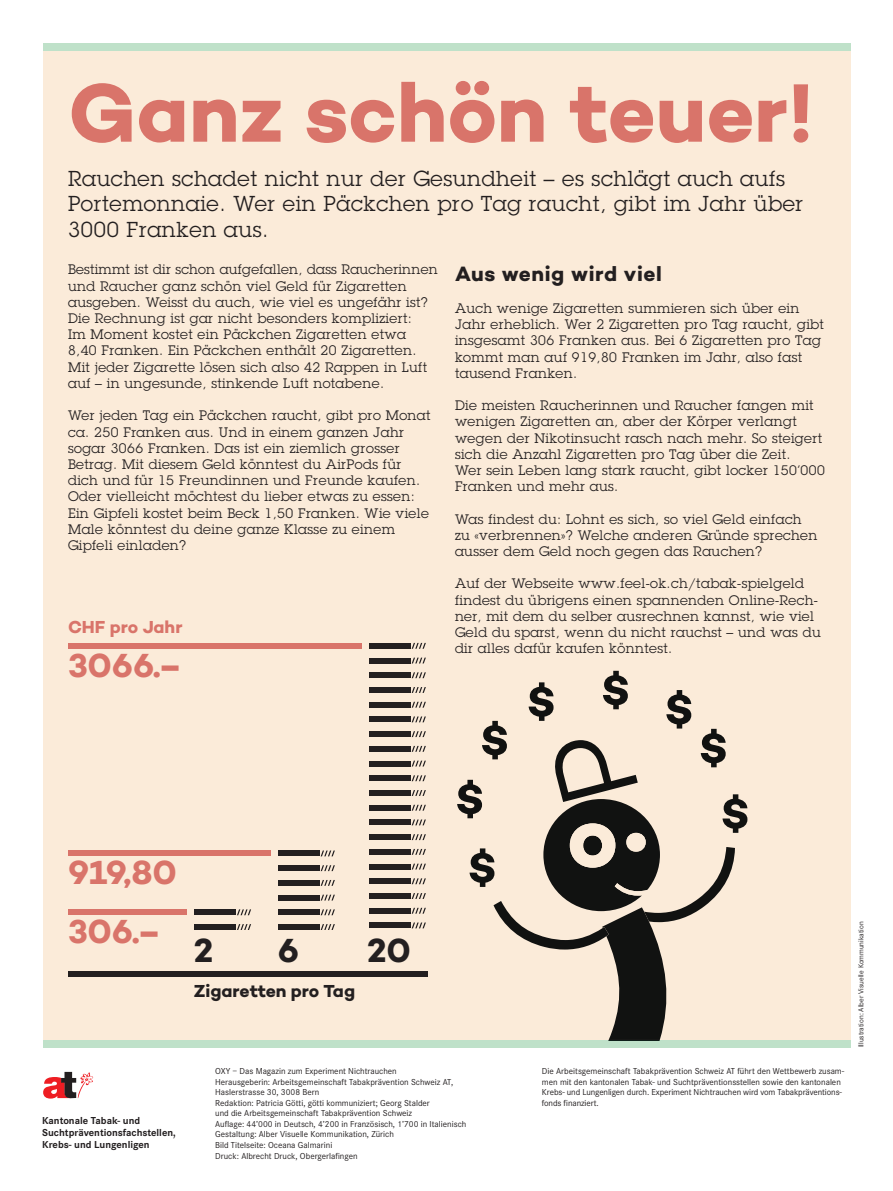
<style>
.page{position:relative;width:893px;height:1191px;background:#fff}
.page>*{position:absolute;margin:0;border:0;box-sizing:border-box;transform-origin:0 0}
.t1{font:700 84.3px "Campton";letter-spacing:-.005em;color:#d9746a}
.t2{font:700 34.05px "Campton";color:#d9746a}
.t3{font:700 34.05px "Campton";color:#231f20}
.t4{font:21.15px/25.3px "Lubalin Graph";letter-spacing:.03em;color:#231f20}
.t5{font:700 21px "Campton";letter-spacing:.025em;color:#231f20}
.t6{font:700 17.7px "Campton";letter-spacing:-.01em;color:#231f20}
.t7{font:700 17.7px "Campton";color:#d9746a}
.t8{font:13.5px/16.2px "Lubalin Graph";letter-spacing:.03em;color:#231f20}
.t9{font:700 10.5px/12px "Corporate S";color:#231f20}
.t10{font:9px/10.5px "Corporate S";color:#231f20}
.t11{font:7.5px "Corporate S";color:#231f20}
</style>
<div class="page">
<div style="left:43px;top:47px;width:807px;height:993px;background:#fbebd9"></div>
<div style="left:43px;top:44px;width:807px;height:7px;background:#bfe1c9"></div>
<svg style="left:43px;top:1071px;width:50px;height:27px"></svg>
<div style="left:43px;top:1040px;width:807px;height:7px;background:#bfe1c9"></div>
<svg style="left:457px;top:671px;width:290px;height:370px"></svg>
<div style="left:194px;top:909px;width:42px;height:6px;background:#231f20"></div>
<svg style="left:237px;top:909px;width:14px;height:6px"></svg>
<div style="left:194px;top:924px;width:42px;height:6px;background:#231f20"></div>
<svg style="left:237px;top:924px;width:14px;height:6px"></svg>
<div style="left:369px;top:643px;width:41px;height:6px;background:#231f20"></div>
<svg style="left:412px;top:643px;width:14px;height:6px"></svg>
<div style="left:369px;top:657px;width:41px;height:6px;background:#231f20"></div>
<svg style="left:412px;top:657px;width:14px;height:6px"></svg>
<div style="left:369px;top:672px;width:41px;height:6px;background:#231f20"></div>
<svg style="left:412px;top:672px;width:14px;height:6px"></svg>
<div style="left:369px;top:790px;width:41px;height:6px;background:#231f20"></div>
<svg style="left:412px;top:790px;width:14px;height:6px"></svg>
<div style="left:369px;top:805px;width:41px;height:5px;background:#231f20"></div>
<svg style="left:412px;top:804px;width:14px;height:6px"></svg>
<div style="left:369px;top:819px;width:41px;height:6px;background:#231f20"></div>
<svg style="left:412px;top:819px;width:14px;height:6px"></svg>
<div style="left:369px;top:687px;width:41px;height:6px;background:#231f20"></div>
<svg style="left:412px;top:687px;width:14px;height:6px"></svg>
<div style="left:369px;top:702px;width:41px;height:5px;background:#231f20"></div>
<svg style="left:412px;top:702px;width:14px;height:5px"></svg>
<div style="left:369px;top:834px;width:41px;height:6px;background:#231f20"></div>
<svg style="left:412px;top:834px;width:14px;height:6px"></svg>
<div style="left:369px;top:849px;width:41px;height:5px;background:#231f20"></div>
<svg style="left:412px;top:849px;width:14px;height:5px"></svg>
<div style="left:369px;top:716px;width:41px;height:6px;background:#231f20"></div>
<svg style="left:412px;top:716px;width:14px;height:6px"></svg>
<div style="left:369px;top:731px;width:41px;height:6px;background:#231f20"></div>
<svg style="left:412px;top:731px;width:14px;height:6px"></svg>
<div style="left:369px;top:746px;width:41px;height:6px;background:#231f20"></div>
<svg style="left:412px;top:746px;width:14px;height:6px"></svg>
<div style="left:369px;top:863px;width:41px;height:6px;background:#231f20"></div>
<svg style="left:412px;top:863px;width:14px;height:6px"></svg>
<div style="left:369px;top:878px;width:41px;height:6px;background:#231f20"></div>
<svg style="left:412px;top:878px;width:14px;height:6px"></svg>
<div style="left:369px;top:893px;width:41px;height:6px;background:#231f20"></div>
<svg style="left:412px;top:893px;width:14px;height:6px"></svg>
<div style="left:369px;top:760px;width:41px;height:6px;background:#231f20"></div>
<svg style="left:412px;top:760px;width:14px;height:6px"></svg>
<div style="left:369px;top:775px;width:41px;height:6px;background:#231f20"></div>
<svg style="left:412px;top:775px;width:14px;height:6px"></svg>
<div style="left:369px;top:907px;width:41px;height:6px;background:#231f20"></div>
<svg style="left:412px;top:907px;width:14px;height:6px"></svg>
<div style="left:369px;top:922px;width:41px;height:6px;background:#231f20"></div>
<svg style="left:412px;top:922px;width:14px;height:6px"></svg>
<div style="left:278px;top:850px;width:41px;height:6px;background:#231f20"></div>
<svg style="left:321px;top:850px;width:14px;height:6px"></svg>
<div style="left:278px;top:865px;width:41px;height:6px;background:#231f20"></div>
<svg style="left:321px;top:865px;width:14px;height:6px"></svg>
<div style="left:278px;top:880px;width:41px;height:5px;background:#231f20"></div>
<svg style="left:321px;top:880px;width:14px;height:6px"></svg>
<div style="left:278px;top:894px;width:41px;height:6px;background:#231f20"></div>
<svg style="left:321px;top:894px;width:14px;height:6px"></svg>
<div style="left:278px;top:909px;width:41px;height:6px;background:#231f20"></div>
<svg style="left:321px;top:909px;width:14px;height:6px"></svg>
<div style="left:278px;top:924px;width:41px;height:6px;background:#231f20"></div>
<svg style="left:321px;top:924px;width:14px;height:6px"></svg>
<div style="left:68px;top:643px;width:293px;height:5px;background:#d9746a"></div>
<div style="left:68px;top:850px;width:202px;height:6px;background:#d9746a"></div>
<div style="left:68px;top:909px;width:118px;height:6px;background:#d9746a"></div>
<div style="left:68px;top:970px;width:359px;height:6px;background:#231f20"></div>
<h1 class="t1" style="left:68px;top:59px;width:747px">Ganz schön teuer!</h1>
<h3 class="t4" style="left:68px;top:165px;width:737px">Rauchen schadet nicht nur der Gesundheit – es schlägt auch aufs<br>Portemonnaie. Wer ein Päckchen pro Tag raucht, gibt im Jahr über<br>3000 Franken aus.</h3>
<p class="t8" style="left:68px;top:261px;width:371px">Bestimmt ist dir schon aufgefallen, dass Raucherinnen und Raucher ganz schön viel Geld für Zigaretten ausgeben. Weisst du auch, wie viel es ungefähr ist?<br>Die Rechnung ist gar nicht besonders kompliziert:<br>Im Moment kostet ein Päckchen Zigaretten etwa 8,40 Franken. Ein Päckchen enthält 20 Zigaretten.<br>Mit jeder Zigarette lösen sich also 42 Rappen in Luft auf – in ungesunde, stinkende Luft notabene.</p>
<p class="t8" style="left:68px;top:407px;width:364px">Wer jeden Tag ein Päckchen raucht, gibt pro Monat ca. 250 Franken aus. Und in einem ganzen Jahr sogar 3066 Franken. Das ist ein ziemlich grosser Betrag. Mit diesem Geld könntest du AirPods für dich und für 15 Freundinnen und Freunde kaufen.<br>Oder vielleicht möchtest du lieber etwas zu essen:<br>Ein Gipfeli kostet beim Beck 1,50 Franken. Wie viele Male könntest du deine ganze Klasse zu einem Gipfeli einladen?</p>
<h3 class="t7" style="left:68px;top:615px;width:116px">CHF pro Jahr</h3>
<h2 class="t2" style="left:68px;top:643px;width:116px">3066.–</h2>
<h3 class="t5" style="left:455px;top:260px;width:208px">Aus wenig wird viel</h3>
<p class="t8" style="left:455px;top:300px;width:370px">Auch wenige Zigaretten summieren sich über ein Jahr erheblich. Wer 2 Zigaretten pro Tag raucht, gibt insgesamt 306 Franken aus. Bei 6 Zigaretten pro Tag kommt man auf 919,80 Franken im Jahr, also fast tausend Franken.</p>
<p class="t8" style="left:455px;top:397px;width:371px">Die meisten Raucherinnen und Raucher fangen mit wenigen Zigaretten an, aber der Körper verlangt wegen der Nikotinsucht rasch nach mehr. So steigert sich die Anzahl Zigaretten pro Tag über die Zeit.<br>Wer sein Leben lang stark raucht, gibt locker 150’000<br>Franken und mehr aus.</p>
<p class="t8" style="left:455px;top:510px;width:364px">Was findest du: Lohnt es sich, so viel Geld einfach zu «verbrennen»? Welche anderen Gründe sprechen ausser dem Geld noch gegen das Rauchen?</p>
<p class="t8" style="left:455px;top:575px;width:367px">Auf der Webseite www.feel-ok.ch/tabak-spielgeld findest du übrigens einen spannenden Online-Rech&shy;ner, mit dem du selber ausrechnen kannst, wie viel Geld du sparst, wenn du nicht rauchst – und was du dir alles dafür kaufen könntest.</p>
<h2 class="t2" style="left:68px;top:851px;width:110px">919,80</h2>
<h2 class="t2" style="left:68px;top:909px;width:94px">306.–</h2>
<p class="t9" style="left:42px;top:1114px;width:135px">Kantonale Tabak- und<br>Suchtpräventionsfachstellen,<br>Krebs- und Lungenligen</p>
<h2 class="t3" style="left:194px;top:929px;width:21px">2</h2>
<h2 class="t3" style="left:278px;top:929px;width:23px">6</h2>
<h2 class="t3" style="left:367px;top:929px;width:45px">20</h2>
<h3 class="t6" style="left:194px;top:980px;width:163px">Zigaretten pro Tag</h3>
<p class="t10" style="left:215px;top:1066px;width:253px">OXY – Das Magazin zum Experiment Nichtrauchen<br>Herausgeberin: Arbeitsgemeinschaft Tabakprävention Schweiz AT, Haslerstrasse 30, 3008 Bern<br>Redaktion: Patricia Götti, götti kommuniziert; Georg Stalder<br>und die Arbeitsgemeinschaft Tabakprävention Schweiz<br>Auflage: 44’000 in Deutsch, 4’200 in Französisch, 1’700 in Italienisch Gestaltung: Alber Visuelle Kommunikation, Zürich<br>Bild Titelseite: Oceana Galmarini<br>Druck: Albrecht Druck, Obergerlafingen</p>
<p class="t10" style="left:542px;top:1066px;width:304px">Die Arbeitsgemeinschaft Tabakprävention Schweiz AT führt den Wettbewerb zusam&shy;men mit den kantonalen Tabak- und Suchtpräventionsstellen sowie den kantonalen Krebs- und Lungenligen durch. Experiment Nichtrauchen wird vom Tabakpräventions&shy;fonds finanziert.</p>
<p class="t11" style="left:857px;top:1047px;width:127px;rotate:-90deg">Illustration: Alber Visuelle Kommunikation</p>
</div>
